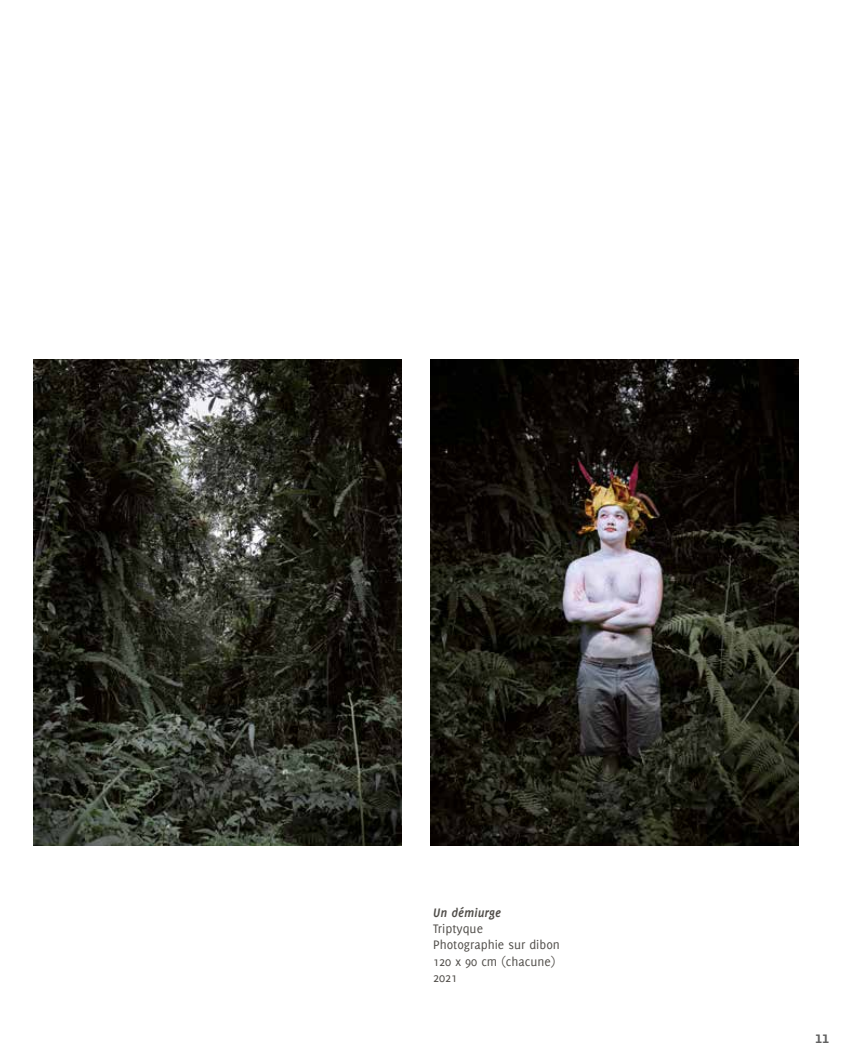
<style>
.page{position:relative;width:851px;height:1063px;background:#fff}
.page>*{position:absolute;margin:0;border:0;box-sizing:border-box;transform-origin:0 0}
.t1{font:600 18px "Calluna Sans";color:#616161}
.t2{font:13.5px/16.2px "Delicious";color:#504d49}
.t3{font:italic 700 13.5px "Delicious";color:#504d49}
</style>
<div class="page">
<img style="left:34px;top:360px;width:367px;height:486px">
<img style="left:430px;top:360px;width:368px;height:486px">
<p class="t3" style="left:433px;top:905px;width:69px">Un démiurge</p>
<p class="t2" style="left:433px;top:921px;width:128px">Triptyque<br>Photographie sur dibon<br>120 x 90 cm (chacune)<br>2021</p>
<h1 class="t1" style="left:815px;top:1026px;width:16px">11</h1>
</div>
